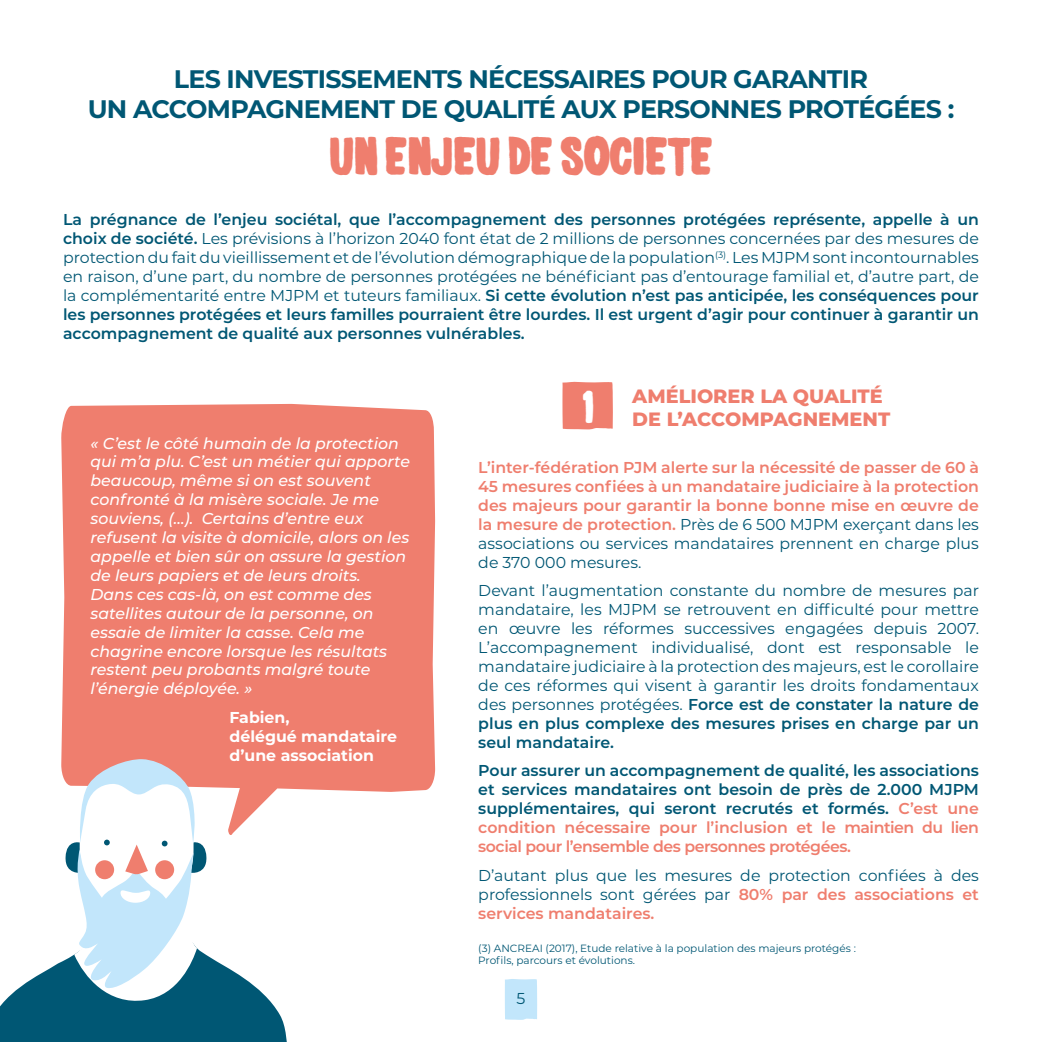
<style>
.page{position:relative;width:1042px;height:1042px;background:#fff}
.page>*{position:absolute;margin:0;border:0;box-sizing:border-box;transform-origin:0 0}
.t1{font:49px "elph chubba";letter-spacing:-.01em;color:#ef7e6e}
.t2{font:700 25.38px/30.4px "Montserrat";letter-spacing:-.03em;color:#005774;text-align:center}
.t3{font:800 19.25px/23.1px "Montserrat";color:#ef7e6e}
.t4{font:15.75px/18.9px "Montserrat";color:#005774;text-align:justify}
.t5{font:italic 500 15.75px/18.9px "Montserrat";color:#fff}
.t6{font:600 15.75px/18.9px "Montserrat";color:#ef7e6e;text-align:justify}
.t7{font:600 15.75px/18.9px "Montserrat";letter-spacing:-.03em;color:#005774;text-align:justify}
.t8{font:700 15.75px/18.9px "Montserrat";color:#fff}
.t9{font:10.5px/12.2px "Montserrat";color:#005774}
.s1{font-weight:600}
.s2{font-family:"elph chubba";font-weight:400;font-size:42.35px;color:#fff}
.s3{font-weight:400;color:#005774}
.s4{color:#ef7e6e}
.s5{font-weight:600;color:#ef7e6e}
</style>
<div class="page">
<svg style="left:562px;top:382px;width:51px;height:48px;background:#ef8374"></svg>
<svg style="left:505px;top:979px;width:32px;height:41px"></svg>
<svg style="left:61px;top:404px;width:374px;height:388px;background:#f0897a"></svg>
<svg style="left:0;top:759px;width:290px;height:283px"></svg>
<div style="left:95px;top:860px;width:19px;height:19px;background:#ef7e6e;border-radius:50%"></div>
<div style="left:155px;top:860px;width:19px;height:19px;background:#ef7e6e;border-radius:50%"></div>
<h2 class="t2" style="left:88px;top:62px;width:868px">LES INVESTISSEMENTS NÉCESSAIRES POUR GARANTIR<br>UN ACCOMPAGNEMENT DE QUALITÉ AUX PERSONNES PROTÉGÉES :</h2>
<h1 class="t1" style="left:329px;top:135px;width:385px">UN ENJEU DE SOCIETE</h1>
<p class="t4" style="left:63px;top:210px;width:917px"><span class="s1">La prégnance de l’enjeu sociétal, que l’accompagnement des personnes protégées représente, appelle à un choix de société.</span> Les prévisions à l’horizon 2040 font état de 2 millions de personnes concernées par des mesures de protection du fait du vieillissement et de l’évolution démographique de la population<sup>(3)</sup>. Les MJPM sont incontournables en raison, d’une part, du nombre de personnes protégées ne bénéficiant pas d’entourage familial et, d’autre part, de la complémentarité entre MJPM et tuteurs familiaux. <span class="s1">Si cette évolution n’est pas anticipée, les conséquences pour les personnes protégées et leurs familles pourraient être lourdes. Il est urgent d’agir pour continuer à garantir un accompagnement de qualité aux personnes vulnérables.</span></p>
<p class="t5" style="left:91px;top:433px;width:321px">« C’est le côté humain de la protection qui m’a plu. C’est un métier qui apporte beaucoup, même si on est souvent confronté à la misère sociale. Je me souviens, (…). Certains d’entre eux refusent la visite à domicile, alors on les appelle et bien sûr on assure la gestion de leurs papiers et de leurs droits.<br>Dans ces cas-là, on est comme des satellites autour de la personne, on essaie de limiter la casse. Cela me chagrine encore lorsque les résultats restent peu probants malgré toute l’énergie déployée. »</p>
<p class="t8" style="left:229px;top:707px;width:169px">Fabien,<br>délégué mandataire d’une association</p>
<p class="t3" style="left:632px;top:383px;width:259px;text-indent:-51px"><span class="s2">1</span> AMÉLIORER LA QUALITÉ<br>DE L’ACCOMPAGNEMENT</p>
<p class="t6" style="left:478px;top:457px;width:502px">L’inter-fédération PJM alerte sur la nécessité de passer de 60 à 45 mesures confiées à un mandataire judiciaire à la protection des majeurs pour garantir la bonne bonne mise en œuvre de la mesure de protection. <span class="s3">Près de 6 500 MJPM exerçant dans les associations ou services mandataires prennent en charge plus de 370 000 mesures.</span></p>
<p class="t4" style="left:478px;top:581px;width:502px">Devant l’augmentation constante du nombre de mesures par mandataire, les MJPM se retrouvent en difficulté pour mettre en œuvre les réformes successives engagées depuis 2007.<br>L’accompagnement individualisé, dont est responsable le mandataire judiciaire à la protection des majeurs, est le corollaire de ces réformes qui visent à garantir les droits fondamentaux des personnes protégées. <span class="s1">Force est de constater la nature de plus en plus complexe des mesures prises en charge par un seul mandataire.</span></p>
<p class="t7" style="left:478px;top:760px;width:502px">Pour assurer un accompagnement de qualité, les associations et services mandataires ont besoin de près de 2.000 MJPM supplémentaires, qui seront recrutés et formés. <span class="s4">C’est une condition nécessaire pour l’inclusion et le maintien du lien social pour l’ensemble des personnes protégées.</span></p>
<p class="t4" style="left:478px;top:865px;width:502px">D’autant plus que les mesures de protection confiées à des professionnels sont gérées par <span class="s5">80% par des associations et services mandataires.</span></p>
<p class="t9" style="left:478px;top:941px;width:379px">(3) ANCREAI (2017), Etude relative à la population des majeurs protégés :<br>Profils, parcours et évolutions.</p>
<p class="t4" style="left:516px;top:988px;width:10px">5</p>
</div>
